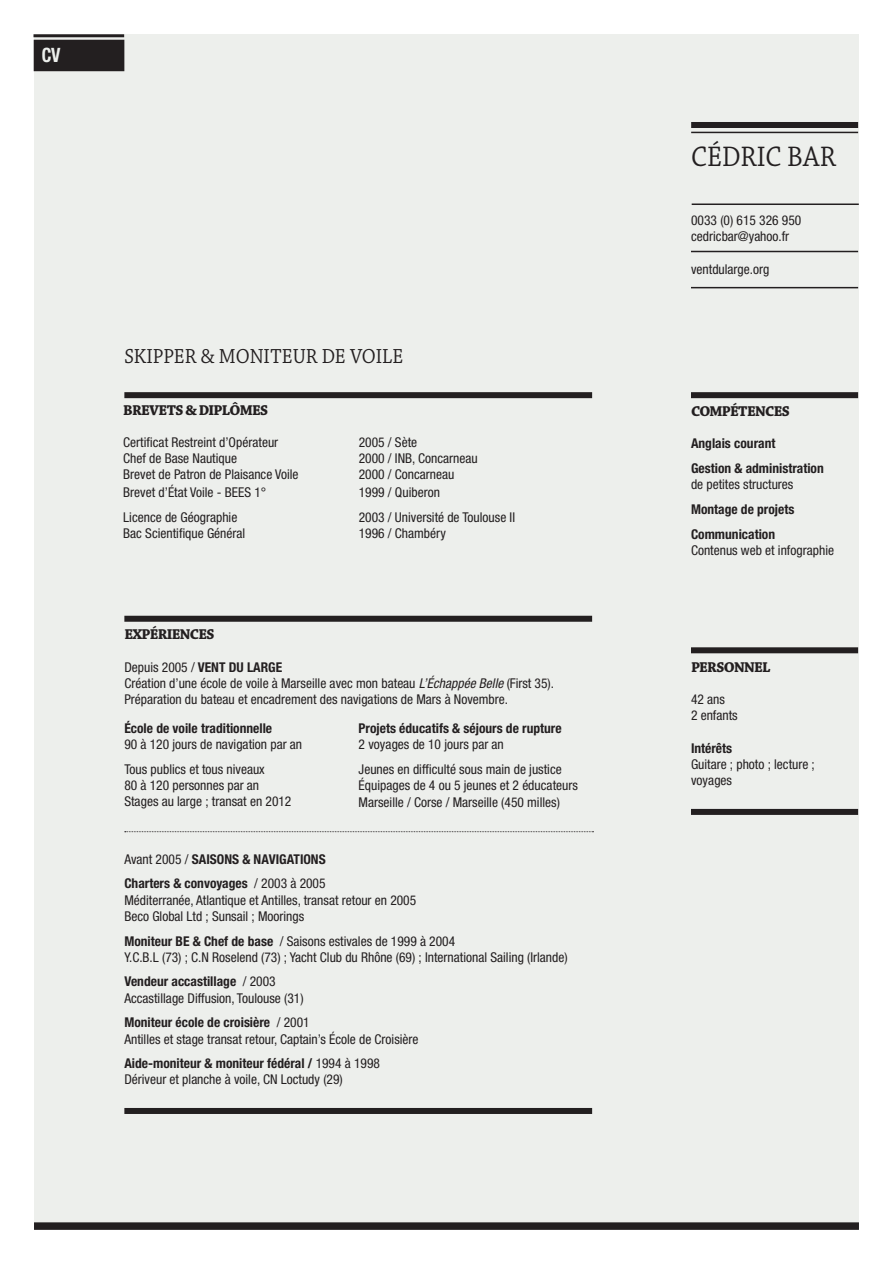
<style>
.page{position:relative;width:893px;height:1263px;background:#fff}
.page>*{position:absolute;margin:0;border:0;box-sizing:border-box;transform-origin:0 0}
.t1{font:29.7px "Chaparral Pro";letter-spacing:.005em;color:#231f20;scale:.91 1}
.t2{font:21.45px "Chaparral Pro";color:#231f20;scale:.91 1}
.t3{font:700 condensed 19.8px "Helvetica Neue LT Pro";color:#edefec;scale:.91 1}
.t4{font:700 15px "Chaparral Pro";letter-spacing:-.05em;color:#231f20}
.t5{font:condensed 13.5px/16.2px "Helvetica Neue LT Pro";color:#231f20}
.t6{font:700 condensed 13.5px/24.8px "Helvetica Neue LT Pro";color:#231f20}
.s1{font-weight:700}
.s2{font-style:italic}
.s3{font-weight:400}
</style>
<div class="page">
<div style="left:34px;top:34px;width:825px;height:1195px;background:#edefec"></div>
<div style="left:691px;top:122px;width:167px;height:6px;background:#231f20"></div>
<div style="left:691px;top:392px;width:167px;height:6px;background:#231f20"></div>
<div style="left:691px;top:647px;width:167px;height:6px;background:#231f20"></div>
<div style="left:124px;top:616px;width:468px;height:6px;background:#231f20"></div>
<div style="left:124px;top:392px;width:468px;height:6px;background:#231f20"></div>
<hr style="left:691px;top:132px;width:167px;height:1px;background:#231f20">
<hr style="left:691px;top:251px;width:167px;height:1px;background:#231f20">
<svg style="left:125px;top:831px;width:468px;height:1px"></svg>
<hr style="left:692px;top:203px;width:167px;height:2px;background:#231f20">
<div style="left:691px;top:809px;width:167px;height:6px;background:#231f20"></div>
<hr style="left:691px;top:287px;width:167px;height:1px;background:#231f20">
<div style="left:124px;top:1108px;width:468px;height:6px;background:#231f20"></div>
<div style="left:34px;top:1222px;width:825px;height:8px;background:#231f20"></div>
<div style="left:34px;top:40px;width:90px;height:30px;background:#231f20"></div>
<div style="left:34px;top:40px;width:90px;height:31px;border:2px solid #231f20"></div>
<div style="left:33px;top:34px;width:91px;height:3px;border:2px solid #231f20"></div>
<h3 class="t3" style="left:42px;top:43px;width:22px">CV</h3>
<h2 class="t2" style="left:124px;top:344px;width:308px">SKIPPER &amp; MONITEUR DE VOILE</h2>
<p class="t4" style="left:123px;top:401px;width:146px">BREVETS &amp; DIPLÔMES</p>
<p class="t5" style="left:123px;top:434px;width:156px">Certificat Restreint d’Opérateur</p>
<p class="t5" style="left:359px;top:434px;width:60px">2005 / Sète</p>
<p class="t5" style="left:123px;top:450px;width:115px">Chef de Base Nautique</p>
<p class="t5" style="left:359px;top:450px;width:120px">2000 / INB, Concarneau</p>
<p class="t5" style="left:123px;top:466px;width:177px">Brevet de Patron de Plaisance Voile</p>
<p class="t5" style="left:359px;top:466px;width:97px">2000 / Concarneau</p>
<p class="t5" style="left:123px;top:484px;width:144px">Brevet d’État Voile - BEES 1°</p>
<p class="t5" style="left:359px;top:484px;width:83px">1999 / Quiberon</p>
<p class="t5" style="left:123px;top:509px;width:116px">Licence de Géographie</p>
<p class="t5" style="left:359px;top:509px;width:158px">2003 / Université de Toulouse II</p>
<p class="t5" style="left:123px;top:525px;width:123px">Bac Scientifique Général</p>
<p class="t5" style="left:359px;top:525px;width:89px">1996 / Chambéry</p>
<p class="t4" style="left:124px;top:626px;width:92px">EXPÉRIENCES</p>
<p class="t5" style="left:124px;top:659px;width:431px">Depuis 2005 / <span class="s1">VENT DU LARGE<br></span>Création d’une école de voile à Marseille avec mon bateau <span class="s2">L’Échappée Belle</span> (First 35).<br>Préparation du bateau et encadrement des navigations de Mars à Novembre.</p>
<p class="t6" style="left:124px;top:716px;width:149px">École de voile traditionnelle</p>
<p class="t5" style="left:124px;top:732px;width:179px;line-height:24.8px">90 à 120 jours de navigation par an<br>Tous publics et tous niveaux</p>
<p class="t5" style="left:124px;top:777px;width:169px">80 à 120 personnes par an<br>Stages au large ; transat en 2012</p>
<p class="t6" style="left:359px;top:716px;width:205px">Projets éducatifs &amp; séjours de rupture</p>
<p class="t5" style="left:359px;top:732px;width:205px;line-height:24.8px">2 voyages de 10 jours par an<br>Jeunes en difficulté sous main de justice</p>
<p class="t5" style="left:359px;top:777px;width:221px">Équipages de 4 ou 5 jeunes et 2 éducateurs<br>Marseille / Corse / Marseille (450 milles)</p>
<p class="t6" style="left:124px;top:846px;width:203px"><span class="s3">Avant 2005 /</span> SAISONS &amp; NAVIGATIONS<br>Charters &amp; convoyages <span class="s3">/ 2003 à 2005</span></p>
<p class="t5" style="left:124px;top:892px;width:293px">Méditerranée, Atlantique et Antilles, transat retour en 2005<br>Beco Global Ltd ; Sunsail ; Moorings</p>
<p class="t5" style="left:124px;top:932px;width:445px"><span class="s1">Moniteur BE &amp; Chef de base</span> / Saisons estivales de 1999 à 2004<br>Y.C.B.L (73) ; C.N Roselend (73) ; Yacht Club du Rhône (69) ; International Sailing (Irlande)</p>
<p class="t5" style="left:124px;top:973px;width:181px"><span class="s1">Vendeur accastillage</span> / 2003<br>Accastillage Diffusion, Toulouse (31)</p>
<p class="t5" style="left:124px;top:1014px;width:296px"><span class="s1">Moniteur école de croisière</span> / 2001<br>Antilles et stage transat retour, Captain’s École de Croisière</p>
<p class="t5" style="left:124px;top:1055px;width:257px"><span class="s1">Aide-moniteur &amp; moniteur fédéral /</span> 1994 à 1998<br>Dériveur et planche à voile, CN Loctudy (29)</p>
<h1 class="t1" style="left:691px;top:141px;width:161px">CÉDRIC BAR</h1>
<p class="t5" style="left:691px;top:212px;width:112px">0033 (0) 615 326 950 cedricbar@yahoo.fr</p>
<p class="t5" style="left:691px;top:261px;width:80px">ventdularge.org</p>
<p class="t4" style="left:691px;top:402px;width:100px">COMPÉTENCES</p>
<p class="t6" style="left:691px;top:431px;width:134px">Anglais courant<br>Gestion &amp; administration</p>
<p class="t5" style="left:691px;top:476px;width:104px">de petites structures</p>
<p class="t6" style="left:691px;top:496px;width:105px">Montage de projets<br>Communication</p>
<p class="t5" style="left:691px;top:542px;width:145px">Contenus web et infographie</p>
<p class="t4" style="left:691px;top:658px;width:81px">PERSONNEL</p>
<p class="t5" style="left:691px;top:691px;width:48px">42 ans<br>2 enfants</p>
<p class="t6" style="left:691px;top:735px;width:43px">Intérêts</p>
<p class="t5" style="left:691px;top:756px;width:125px">Guitare ; photo ; lecture ; voyages</p>
</div>
